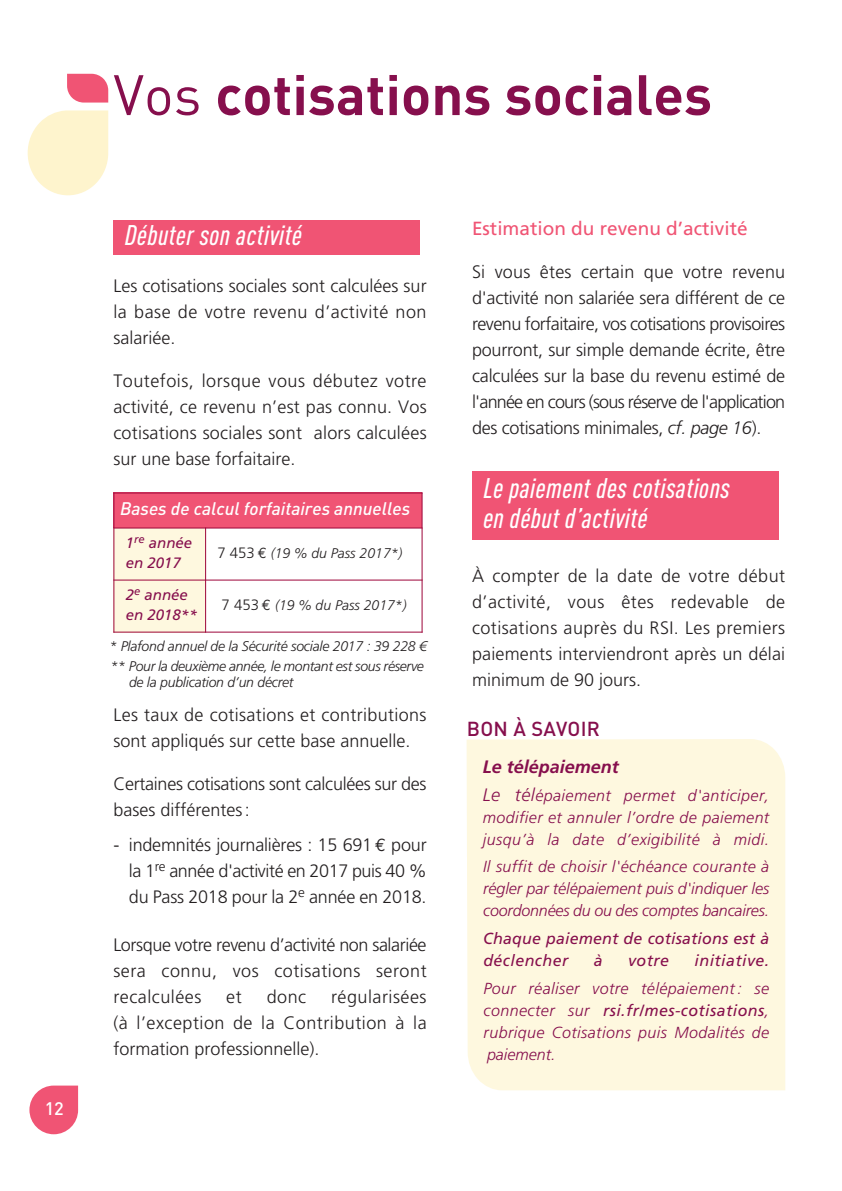
<style>
.page{position:relative;width:842px;height:1191px;background:#fff}
.page>*{position:absolute;margin:0;border:0;box-sizing:border-box;transform-origin:0 0}
.t1{font:700 56px "DINOT";color:#860f4d}
.t2{font:italic 500 condensed 28px/30px "DINOT";letter-spacing:.02em;color:#fff}
.t3{font:500 20px "DINOT";letter-spacing:.01em;color:#860f4d}
.t4{font:19px "Frutiger LT Std";color:#f05474}
.t5{font:300 18px/26px "Frutiger LT Std";color:#231f20;text-align:justify}
.t6{font:300 18px/26px "Frutiger LT Std";letter-spacing:.02em;color:#231f20}
.t7{font:italic 500 18px "DINOT";color:#fff}
.t8{font:italic 700 18px "Frutiger LT Std";color:#860f4d}
.t9{font:500 18px "DINOT";color:#fff}
.t10{font:italic 300 16px/22px "Frutiger LT Std";letter-spacing:.025em;color:#860f4d;text-align:justify}
.t11{font:italic 16px/22px "Frutiger LT Std";letter-spacing:.01em;color:#860f4d}
.t12{font:italic 16px "Frutiger LT Std";letter-spacing:.03em;color:#860f4d}
.t13{font:italic 15px/20px "Frutiger LT Std";color:#860f4d}
.t14{font:italic 300 14px/16px "Frutiger LT Std";letter-spacing:-.015em;color:#231f20}
.s1{font-weight:400}
.s2{font-style:normal;font-size:15px}
.s3{font-family:"Euro Mono";font-weight:400;font-style:normal;font-size:15px}
.s4{font-family:"Euro Mono";font-weight:400}
.s5{font-style:italic}
.s6{font-size:18px}
</style>
<div class="page">
<svg style="left:29px;top:1085px;width:49px;height:49px;background:#f2718c"></svg>
<div style="left:113px;top:220px;width:307px;height:34px;background:#f05474"></div>
<div style="left:113px;top:492px;width:309px;height:36px;background:#f05474"></div>
<div style="left:113px;top:528px;width:93px;height:52px;background:#fef8df"></div>
<div style="left:113px;top:580px;width:93px;height:52px;background:#fef8df"></div>
<hr style="left:113px;top:492px;width:1px;height:140px;background:#9d053a">
<hr style="left:205px;top:527px;width:1px;height:105px;background:#9d053a">
<hr style="left:422px;top:492px;width:1px;height:140px;background:#9d053a">
<hr style="left:113px;top:492px;width:310px;height:1px;background:#9d053a">
<hr style="left:113px;top:527px;width:310px;height:1px;background:#9d053a">
<hr style="left:113px;top:579px;width:310px;height:1px;background:#9d053a">
<hr style="left:113px;top:631px;width:310px;height:1px;background:#9d053a">
<div style="left:472px;top:471px;width:306px;height:68px;background:#f05474"></div>
<svg style="left:28px;top:110px;width:80px;height:85px"></svg>
<svg style="left:67px;top:74px;width:41px;height:29px"></svg>
<div style="left:467px;top:739px;width:318px;height:351px;background:#fef8df"></div>
<p class="t9" style="left:45px;top:1102px;width:21px">12</p>
<h1 class="t1" style="left:113px;top:63px;width:600px"><span class="s1">Vos</span> cotisations sociales</h1>
<h2 class="t2" style="left:125px;top:223px;width:179px">Débuter son activité</h2>
<p class="t5" style="left:113px;top:274px;width:315px">Les cotisations sociales sont calculées sur la base de votre revenu d’activité non salariée.</p>
<p class="t5" style="left:113px;top:369px;width:315px">Toutefois, lorsque vous débutez votre activité, ce revenu n’est pas connu. Vos cotisations sociales sont alors calculées sur une base forfaitaire.</p>
<p class="t7" style="left:120px;top:502px;width:292px">Bases de calcul forfaitaires annuelles</p>
<p class="t13" style="left:126px;top:534px;width:68px">1<sup>re</sup> année en 2017</p>
<p class="t14" style="left:217px;top:546px;width:186px"><span class="s2">7 453</span> <span class="s3">€</span> (19 % du Pass 2017*)</p>
<p class="t13" style="left:126px;top:586px;width:73px">2<sup>e</sup> année en 2018**</p>
<p class="t14" style="left:222px;top:598px;width:186px"><span class="s2">7 453</span> <span class="s3">€</span> (19 % du Pass 2017*)</p>
<p class="t14" style="left:110px;top:639px;width:319px">* Plafond annuel de la Sécurité sociale 2017 : 39 228 €</p>
<p class="t14" style="left:129px;top:659px;width:296px;text-indent:-19px">** Pour la deuxième année, le montant est sous réserve de la publication d’un décret</p>
<p class="t6" style="left:113px;top:703px;width:315px">Les taux de cotisations et contributions sont appliqués sur cette base annuelle.</p>
<p class="t5" style="left:113px;top:772px;width:315px">Certaines cotisations sont calculées sur des bases différentes :</p>
<p class="t5" style="left:129px;top:832px;width:299px;text-indent:-15px">- indemnités journalières : 15 691 <span class="s4">€</span> pour la 1<sup>re</sup> année d'activité en 2017 puis 40 % du Pass 2018 pour la 2<sup>e</sup> année en 2018.</p>
<p class="t5" style="left:113px;top:933px;width:315px">Lorsque votre revenu d’activité non salariée sera connu, vos cotisations seront recalculées</p>
<p class="t5" style="left:113px;top:985px;width:315px;text-indent:218px">régularisées (à l’exception de la Contribution à la formation professionnelle).</p>
<p class="t5" style="left:226px;top:985px;width:17px">et</p>
<p class="t5" style="left:267px;top:985px;width:41px">donc</p>
<p class="t4" style="left:472px;top:220px;width:277px">Estimation du revenu d’activité</p>
<p class="t5" style="left:472px;top:260px;width:315px">Si vous êtes certain que votre revenu d'activité non salariée sera différent de ce revenu forfaitaire, vos cotisations provisoires pourront, sur simple demande écrite, être calculées sur la base du revenu estimé de l'année en cours (sous réserve de l'application des cotisations minimales, <span class="s5">cf. page 16</span>).</p>
<h2 class="t2" style="left:483px;top:475px;width:248px">Le paiement des cotisations en début d’activité</h2>
<p class="t5" style="left:472px;top:564px;width:315px">À compter de la date de votre début d’activité, vous êtes redevable de cotisations auprès du RSI. Les premiers paiements interviendront après un délai minimum de 90 jours.</p>
<p class="t3" style="left:467px;top:722px;width:134px">BON À SAVOIR</p>
<p class="t8" style="left:483px;top:756px;width:138px">Le télépaiement</p>
<p class="t10" style="left:483px;top:785px;width:288px"><span class="s6">Le tél</span>épaiement permet d'anticiper, modifier et annuler l’ordre de paiement jusqu’à la date d’exigibilité à midi.</p>
<p class="t10" style="left:483px;top:857px;width:288px">Il suffit de choisir l'échéance courante à régler par télépaiement puis d'indiquer les coordonnées du ou des comptes bancaires.</p>
<p class="t11" style="left:483px;top:929px;width:287px">Chaque paiement de cotisations est à déclencher</p>
<p class="t11" style="left:594px;top:951px;width:10px">à</p>
<p class="t11" style="left:628px;top:951px;width:42px">votre</p>
<p class="t12" style="left:694px;top:954px;width:76px">initiative.</p>
<p class="t10" style="left:483px;top:978px;width:287px">Pour réaliser votre télépaiement : se connecter sur <span class="s1">rsi.fr/mes-cotisations</span>, rubrique Cotisations puis Modalités de paiement.</p>
</div>
